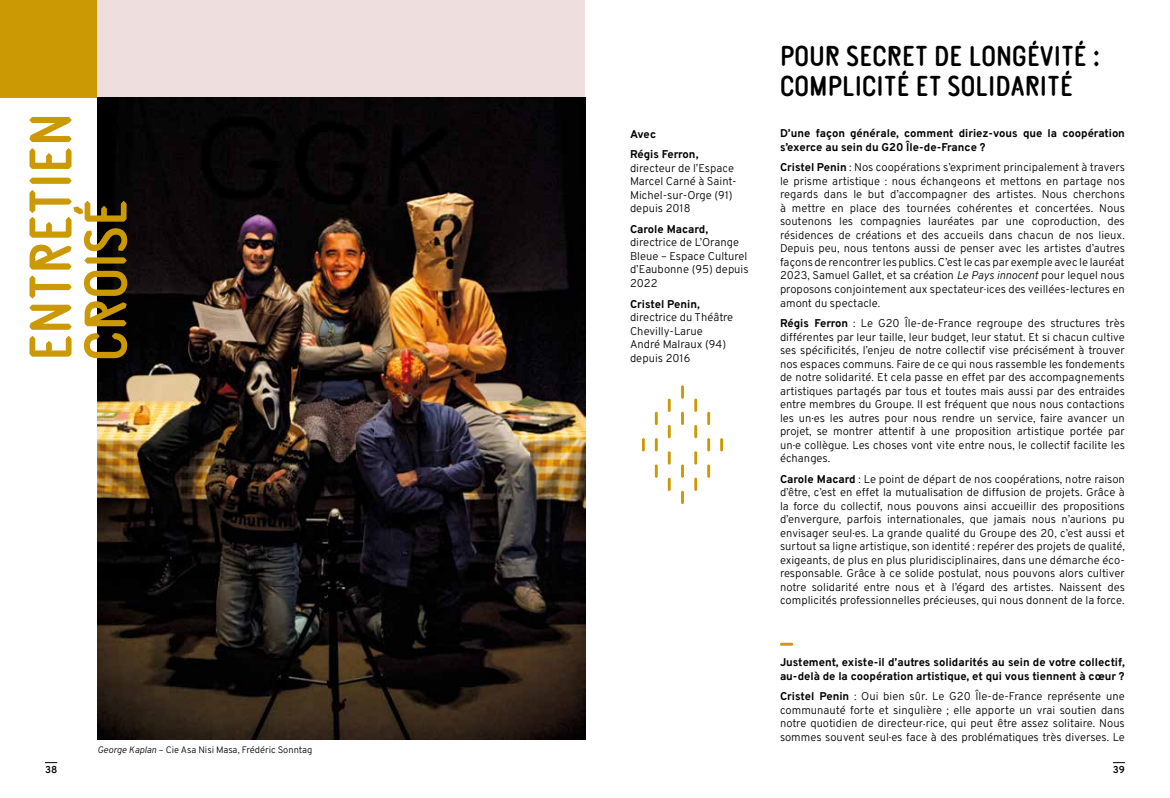
<style>
.page{position:relative;width:1170px;height:798px;background:#fff}
.page>*{position:absolute;margin:0;border:0;box-sizing:border-box;transform-origin:0 0}
.t1{font:condensed 60px/55px "G20";color:#cb9904}
.t2{font:condensed 28.75px/30px "G20";color:#000}
.t3{font:11.25px/13.5px "Overpass";color:#000;text-align:justify}
.t4{font:700 11.25px/13.5px "Overpass";color:#000}
.t5{font:600 10px "Overpass";color:#000}
.t6{font:9.38px "Overpass";color:#000}
.s1{font-style:italic}
.s2{font-weight:700}
</style>
<div class="page">
<div style="left:0;top:0;width:97px;height:97px;background:#cb9904"></div>
<div style="left:97px;top:0;width:488px;height:97px;background:#eedede"></div>
<img style="left:97px;top:97px;width:488px;height:642px">
<svg style="left:780px;top:642px;width:13px;height:3px"></svg>
<svg style="left:45px;top:762px;width:12px;height:1px"></svg>
<svg style="left:1112px;top:762px;width:12px;height:1px"></svg>
<svg style="left:707px;top:411px;width:3px;height:14px"></svg>
<svg style="left:654px;top:411px;width:3px;height:14px"></svg>
<svg style="left:694px;top:398px;width:3px;height:14px"></svg>
<svg style="left:681px;top:385px;width:3px;height:13px"></svg>
<svg style="left:681px;top:411px;width:3px;height:14px"></svg>
<svg style="left:681px;top:464px;width:3px;height:13px"></svg>
<svg style="left:667px;top:477px;width:3px;height:14px"></svg>
<svg style="left:667px;top:451px;width:3px;height:13px"></svg>
<svg style="left:667px;top:425px;width:3px;height:13px"></svg>
<svg style="left:667px;top:398px;width:3px;height:14px"></svg>
<svg style="left:681px;top:490px;width:3px;height:14px"></svg>
<svg style="left:694px;top:425px;width:3px;height:13px"></svg>
<svg style="left:694px;top:451px;width:3px;height:13px"></svg>
<svg style="left:694px;top:477px;width:3px;height:13px"></svg>
<svg style="left:642px;top:438px;width:2px;height:13px"></svg>
<svg style="left:654px;top:438px;width:3px;height:13px"></svg>
<svg style="left:707px;top:464px;width:3px;height:13px"></svg>
<svg style="left:654px;top:464px;width:3px;height:13px"></svg>
<svg style="left:720px;top:438px;width:3px;height:13px"></svg>
<svg style="left:707px;top:438px;width:3px;height:13px"></svg>
<h1 class="t1" style="left:24px;top:361px;width:249px;rotate:-90deg">ENTRETIEN<br>CROISÉ</h1>
<p class="t6" style="left:97px;top:742px;width:216px"><span class="s1">George Kaplan</span> – Cie Asa Nisi Masa, Frédéric Sonntag</p>
<p class="t4" style="left:630px;top:123px;width:70px;line-height:20.6px">Avec<br>Régis Ferron,</p>
<p class="t3" style="left:630px;top:160px;width:108px;text-align:left">directeur de l’Espace<br>Marcel Carné à Saint-<br>Michel-sur-Orge (91) depuis 2018</p>
<p class="t4" style="left:630px;top:222px;width:80px">Carole Macard,</p>
<p class="t3" style="left:630px;top:235px;width:120px;text-align:left">directrice de L’Orange<br>Bleue – Espace Culturel d’Eaubonne (95) depuis<br>2022</p>
<p class="t4" style="left:630px;top:296px;width:71px">Cristel Penin,</p>
<p class="t3" style="left:630px;top:310px;width:105px;text-align:left">directrice du Théâtre<br>Chevilly-Larue<br>André Malraux (94) depuis 2016</p>
<h2 class="t2" style="left:780px;top:41px;width:321px">POUR SECRET DE LONGÉVITÉ :<br>COMPLICITÉ ET SOLIDARITÉ</h2>
<p class="t4" style="left:780px;top:126px;width:346px">D’une façon générale, comment diriez-vous que la coopération s’exerce au sein du G20 Île-de-France ?</p>
<p class="t3" style="left:780px;top:160px;width:346px"><span class="s2">Cristel Penin</span> : Nos coopérations s’expriment principalement à travers le prisme artistique : nous échangeons et mettons en partage nos regards dans le but d’accompagner des artistes. Nous cherchons à mettre en place des tournées cohérentes et concertées. Nous soutenons les compagnies lauréates par une coproduction, des résidences de créations et des accueils dans chacun de nos lieux.<br>Depuis peu, nous tentons aussi de penser avec les artistes d’autres façons de rencontrer les publics. C’est le cas par exemple avec le lauréat 2023, Samuel Gallet, et sa création <span class="s1">Le Pays innocent</span> pour lequel nous proposons conjointement aux spectateur.ices des veillées-lectures en amont du spectacle.</p>
<p class="t3" style="left:780px;top:316px;width:346px"><span class="s2">Régis Ferron</span> : Le G20 Île-de-France regroupe des structures très différentes par leur taille, leur budget, leur statut. Et si chacun cultive ses spécificités, l’enjeu de notre collectif vise précisément à trouver nos espaces communs. Faire de ce qui nous rassemble les fondements de notre solidarité. Et cela passe en effet par des accompagnements artistiques partagés par tous et toutes mais aussi par des entraides entre membres du Groupe. Il est fréquent que nous nous contactions les un.es les autres pour nous rendre un service, faire avancer un projet, se montrer attentif à une proposition artistique portée par un.e collègue. Les choses vont vite entre nous, le collectif facilite les échanges.</p>
<p class="t3" style="left:780px;top:471px;width:346px"><span class="s2">Carole Macard</span> : Le point de départ de nos coopérations, notre raison d’être, c’est en effet la mutualisation de diffusion de projets. Grâce à la force du collectif, nous pouvons ainsi accueillir des propositions d’envergure, parfois internationales, que jamais nous n’aurions pu envisager seul.es. La grande qualité du Groupe des 20, c’est aussi et surtout sa ligne artistique, son identité : repérer des projets de qualité, exigeants, de plus en plus pluridisciplinaires, dans une démarche éco&shy;responsable. Grâce à ce solide postulat, nous pouvons alors cultiver notre solidarité entre nous et à l’égard des artistes. Naissent des complicités professionnelles précieuses, qui nous donnent de la force.</p>
<p class="t4" style="left:780px;top:655px;width:346px">Justement, existe-il d’autres solidarités au sein de votre collectif, au-delà de la coopération artistique, et qui vous tiennent à cœur ?</p>
<p class="t3" style="left:780px;top:689px;width:346px"><span class="s2">Cristel Penin</span> : Oui bien sûr. Le G20 Île-de-France représente une communauté forte et singulière ; elle apporte un vrai soutien dans notre quotidien de directeur.rice, qui peut être assez solitaire. Nous sommes souvent seul.es face à des problématiques très diverses. Le</p>
<p class="t5" style="left:45px;top:761px;width:14px">38</p>
<p class="t5" style="left:1112px;top:761px;width:14px">39</p>
</div>
